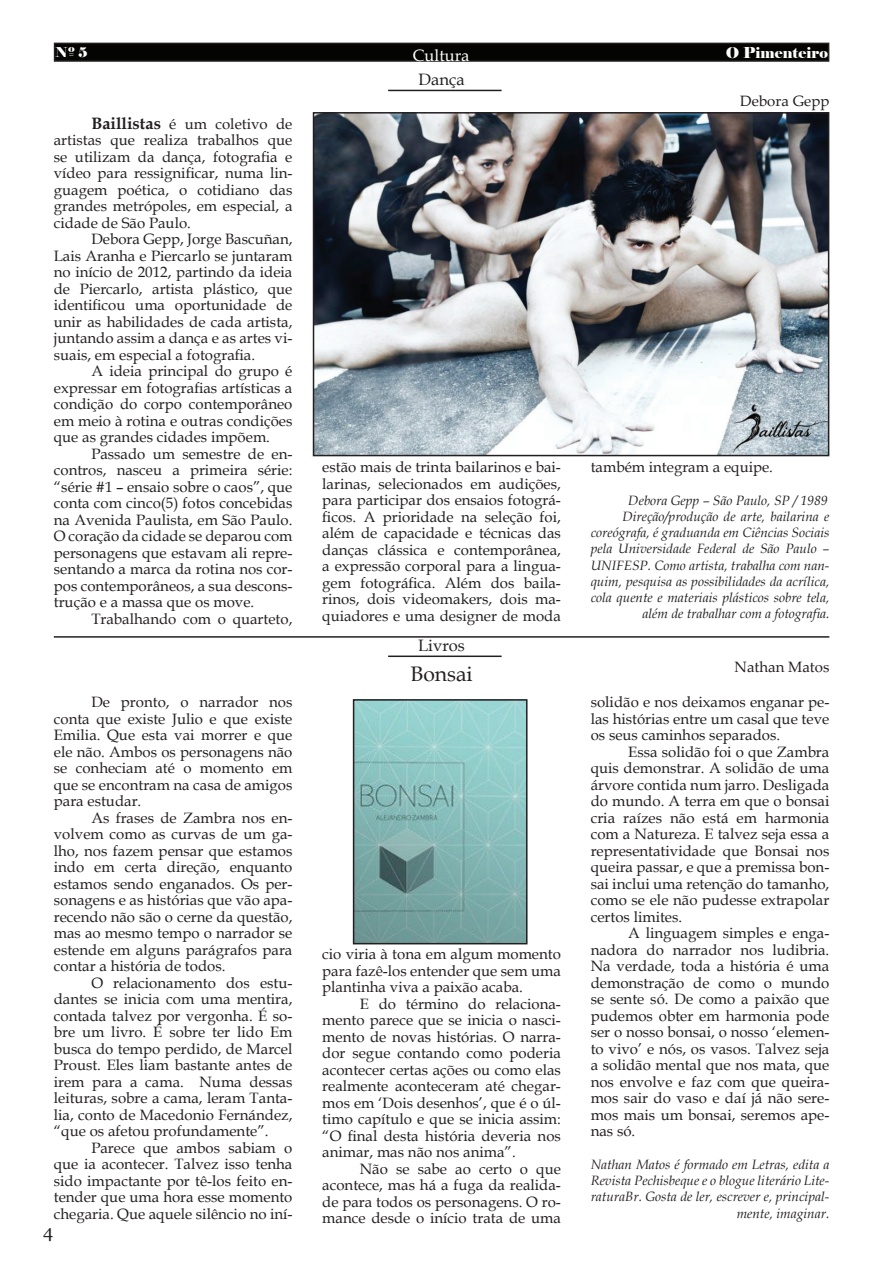
<style>
.page{position:relative;width:893px;height:1263px;background:#fff}
.page>*{position:absolute;margin:0;border:0;box-sizing:border-box;transform-origin:0 0}
.t1{font:21px "Book Antiqua";color:#231f20}
.t2{font:18px "Georgia";color:#231f20}
.t3{font:16.5px "Book Antiqua";color:#231f20}
.t4{font:16.5px "Palatino Linotype";color:#fff}
.t5{font:15px/16.5px "Book Antiqua";color:#231f20;text-align:justify}
.t6{font:15px "Palatino Linotype";color:#231f20}
.t7{font:15px "Elephant";color:#fffefd}
.t8{font:italic 13.5px/16.2px "Book Antiqua";color:#231f20;text-align:right}
.t9{font:13.5px "Elephant";color:#fff}
.s1{font-weight:700;font-size:16.5px}
</style>
<div class="page">
<div style="left:55px;top:43px;width:773px;height:18px;background:#040503"></div>
<div style="left:54px;top:43px;width:775px;height:19px;border:1px solid #231f20"></div>
<hr style="left:388px;top:90px;width:113px;height:1px;background:#231f20">
<img style="left:315px;top:114px;width:512px;height:340px">
<hr style="left:388px;top:656px;width:113px;height:1px;background:#231f20">
<img style="left:355px;top:701px;width:170px;height:241px">
<hr style="left:54px;top:636px;width:775px;height:2px;background:#231f20">
<div style="left:353px;top:699px;width:174px;height:245px;border:1px solid #231f20"></div>
<p class="t9" style="left:56px;top:44px;width:34px">Nº 5</p>
<p class="t7" style="left:726px;top:44px;width:103px">O Pimenteiro</p>
<p class="t4" style="left:413px;top:49px;width:58px">Cultura</p>
<p class="t5" style="left:54px;top:117px;width:240px;text-indent:37px"><span class="s1">Baillistas</span> é um coletivo de artistas que realiza trabalhos que se utilizam da dança, fotografia e vídeo para ressignificar, numa lin&shy;guagem poética, o cotidiano das grandes metrópoles, em especial, a cidade de São Paulo.</p>
<p class="t5" style="left:54px;top:233px;width:240px;text-indent:37px">Debora Gepp, Jorge Bascuñan, Lais Aranha e Piercarlo se juntaram no início de 2012, partindo da ideia de Piercarlo, artista plástico, que identificou uma oportunidade de unir as habilidades de cada artista, juntando assim a dança e as artes vi&shy;suais, em especial a fotografia.</p>
<p class="t5" style="left:54px;top:365px;width:240px;text-indent:37px">A ideia principal do grupo é expressar em fotografias artísticas a condição do corpo contemporâneo em meio à rotina e outras condições que as grandes cidades impõem.</p>
<p class="t5" style="left:54px;top:447px;width:240px;text-indent:37px">Passado um semestre de en&shy;contros, nasceu a primeira série: “série #1 – ensaio sobre o caos”, que conta com cinco(5) fotos concebidas na Avenida Paulista, em São Paulo.<br>O coração da cidade se deparou com personagens que estavam ali repre&shy;sentando a marca da rotina nos cor&shy;pos contemporâneos, a sua descons&shy;trução e a massa que os move.</p>
<p class="t5" style="left:91px;top:612px;width:203px">Trabalhando com o quarteto,</p>
<p class="t5" style="left:54px;top:696px;width:240px;text-indent:37px">De pronto, o narrador nos conta que existe Julio e que existe Emilia. Que esta vai morrer e que ele não. Ambos os personagens não se conheciam até o momento em que se encontram na casa de amigos para estudar.</p>
<p class="t5" style="left:54px;top:811px;width:240px;text-indent:37px">As frases de Zambra nos en&shy;volvem como as curvas de um ga&shy;lho, nos fazem pensar que estamos indo em certa direção, enquanto estamos sendo enganados. Os per&shy;sonagens e as histórias que vão apa&shy;recendo não são o cerne da questão, mas ao mesmo tempo o narrador se estende em alguns parágrafos para contar a história de todos.</p>
<p class="t5" style="left:54px;top:976px;width:240px;text-indent:37px">O relacionamento dos estu&shy;dantes se inicia com uma mentira, contada talvez por vergonha. É so&shy;bre um livro. É sobre ter lido Em busca do tempo perdido, de Marcel Proust. Eles liam bastante antes de irem para a cama. Numa dessas leituras, sobre a cama, leram Tanta&shy;lia, conto de Macedonio Fernández, “que os afetou profundamente”.</p>
<p class="t5" style="left:54px;top:1141px;width:240px;text-indent:37px">Parece que ambos sabiam o que ia acontecer. Talvez isso tenha sido impactante por tê-los feito en&shy;tender que uma hora esse momento chegaria. Que aquele silêncio no iní-</p>
<p class="t2" style="left:43px;top:1224px;width:12px">4</p>
<p class="t3" style="left:418px;top:73px;width:48px">Dança</p>
<p class="t6" style="left:740px;top:95px;width:91px">Debora Gepp</p>
<p class="t5" style="left:322px;top:461px;width:240px">estão mais de trinta bailarinos e bai&shy;larinas, selecionados em audições, para participar dos ensaios fotográ&shy;ficos. A prioridade na seleção foi, além de capacidade e técnicas das danças clássica e contemporânea, a expressão corporal para a lingua&shy;gem fotográfica. Além dos baila&shy;rinos, dois videomakers, dois ma&shy;quiadores e uma designer de moda</p>
<p class="t3" style="left:418px;top:639px;width:48px">Livros</p>
<h1 class="t1" style="left:410px;top:666px;width:64px">Bonsai</h1>
<p class="t5" style="left:322px;top:948px;width:240px">cio viria à tona em algum momento para fazê-los entender que sem uma plantinha viva a paixão acaba.</p>
<p class="t5" style="left:322px;top:997px;width:240px;text-indent:37px">E do término do relaciona&shy;mento parece que se inicia o nasci&shy;mento de novas histórias. O narra&shy;dor segue contando como poderia acontecer certas ações ou como elas realmente aconteceram até chegar&shy;mos em ‘Dois desenhos’, que é o úl&shy;timo capítulo e que se inicia assim: “O final desta história deveria nos animar, mas não nos anima”.</p>
<p class="t5" style="left:322px;top:1162px;width:240px;text-indent:37px">Não se sabe ao certo o que acontece, mas há a fuga da realida&shy;de para todos os personagens. O ro&shy;mance desde o início trata de uma</p>
<p class="t5" style="left:590px;top:461px;width:184px">também integram a equipe.</p>
<p class="t8" style="left:590px;top:494px;width:240px">Debora Gepp – São Paulo, SP / 1989<br>Direção/produção de arte, bailarina e coreógrafa, é graduanda em Ciências Sociais pela Universidade Federal de São Paulo – UNIFESP. Como artista, trabalha com nan&shy;quim, pesquisa as possibilidades da acrílica, cola quente e materiais plásticos sobre tela, além de trabalhar com a fotografia.</p>
<p class="t6" style="left:734px;top:661px;width:96px">Nathan Matos</p>
<p class="t5" style="left:590px;top:696px;width:240px">solidão e nos deixamos enganar pe&shy;las histórias entre um casal que teve os seus caminhos separados.</p>
<p class="t5" style="left:590px;top:745px;width:240px;text-indent:37px">Essa solidão foi o que Zambra quis demonstrar. A solidão de uma árvore contida num jarro. Desligada do mundo. A terra em que o bonsai cria raízes não está em harmonia com a Natureza. E talvez seja essa a representatividade que Bonsai nos queira passar, e que a premissa bon&shy;sai inclui uma retenção do tamanho, como se ele não pudesse extrapolar certos limites.</p>
<p class="t5" style="left:590px;top:927px;width:240px;text-indent:37px">A linguagem simples e enga&shy;nadora do narrador nos ludibria.<br>Na verdade, toda a história é uma demonstração de como o mundo se sente só. De como a paixão que pudemos obter em harmonia pode ser o nosso bonsai, o nosso ‘elemen&shy;to vivo’ e nós, os vasos. Talvez seja a solidão mental que nos mata, que nos envolve e faz com que queira&shy;mos sair do vaso e daí já não sere&shy;mos mais um bonsai, seremos ape&shy;nas só.</p>
<p class="t8" style="left:590px;top:1158px;width:240px">Nathan Matos é formado em Letras, edita a Revista Pechisbeque e o blogue literário Lite&shy;raturaBr. Gosta de ler, escrever e, principal&shy;mente, imaginar.</p>
</div>
